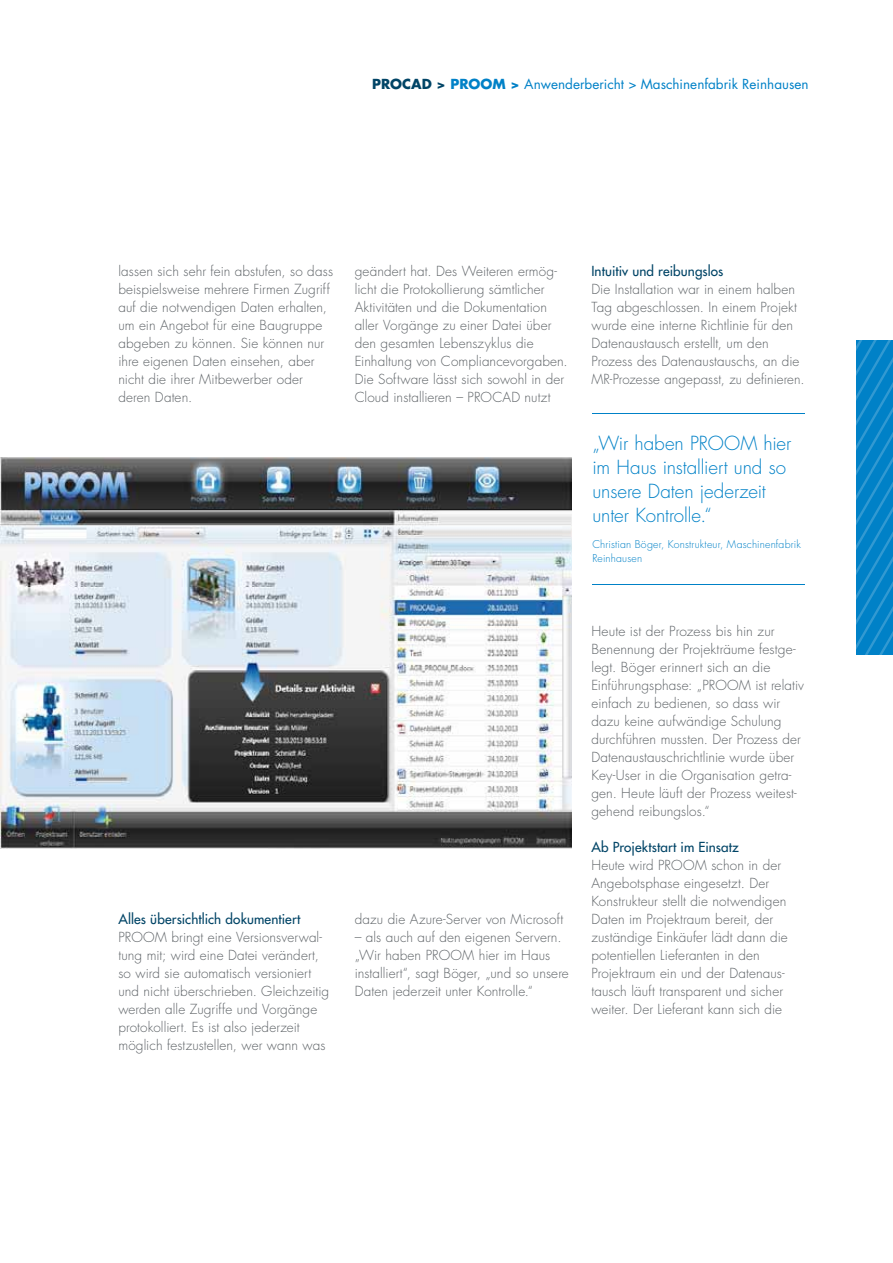
<style>
.page{position:relative;width:893px;height:1263px;background:#fff}
.page>*{position:absolute;margin:0;border:0;box-sizing:border-box;transform-origin:0 0}
.t1{font:300 18.9px/24px "Futura";letter-spacing:-.005em;color:#0081c7}
.t2{font:300 13.5px/18px "Futura";letter-spacing:.005em;color:#5c6165}
.t3{font:13.5px "Futura";letter-spacing:.005em;color:#046}
.t4{font:13.5px "Futura";color:#0081c7}
.t5{font:300 10.5px/14.1px "Futura";letter-spacing:.015em;color:#0081c7}
.s1{font-weight:700;color:#046}
.s2{font-weight:700}
</style>
<div class="page">
<svg style="left:856px;top:340px;width:37px;height:315px;background:#0985c8"></svg>
<img style="left:0;top:457px;width:571px;height:391px">
<hr style="left:592px;top:413px;width:213px;height:1px;background:#0081c7">
<hr style="left:592px;top:584px;width:213px;height:1px;background:#0081c7">
<p class="t4" style="left:372px;top:75px;width:438px"><span class="s1">PROCAD &gt;</span> <span class="s2">PROOM &gt;</span> Anwenderbericht &gt; Maschinenfabrik Reinhausen</p>
<p class="t2" style="left:118px;top:262px;width:216px">lassen sich sehr fein abstufen, so dass beispielsweise mehrere Firmen Zugriff auf die notwendigen Daten erhalten, um ein Angebot für eine Baugruppe abgeben zu können. Sie können nur ihre eigenen Daten einsehen, aber nicht die ihrer Mitbewerber oder deren Daten.</p>
<p class="t2" style="left:355px;top:262px;width:215px">geändert hat. Des Weiteren ermög&shy;licht die Protokollierung sämtlicher Aktivitäten und die Dokumentation aller Vorgänge zu einer Datei über den gesamten Lebenszyklus die Einhaltung von Compliancevorgaben.<br>Die Software lässt sich sowohl in der Cloud installieren – PROCAD nutzt</p>
<p class="t3" style="left:591px;top:262px;width:133px">Intuitiv und reibungslos</p>
<p class="t2" style="left:591px;top:280px;width:215px">Die Installation war in einem halben Tag abgeschlossen. In einem Projekt wurde eine interne Richtlinie für den Datenaustausch erstellt, um den Prozess des Datenaustauschs, an die MR-Prozesse angepasst, zu definieren.</p>
<h1 class="t1" style="left:592px;top:431px;width:200px">„Wir haben PROOM hier im Haus installiert und so unsere Daten jederzeit unter Kontrolle.“</h1>
<p class="t5" style="left:592px;top:537px;width:210px">Christian Böger, Konstrukteur, Maschinenfabrik<br>Reinhausen</p>
<p class="t3" style="left:118px;top:910px;width:184px">Alles übersichtlich dokumentiert</p>
<p class="t2" style="left:118px;top:928px;width:212px">PROOM bringt eine Versionsverwal&shy;tung mit; wird eine Datei verändert, so wird sie automatisch versioniert und nicht überschrieben. Gleichzeitig werden alle Zugriffe und Vorgänge protokolliert. Es ist also jederzeit möglich festzustellen, wer wann was</p>
<p class="t2" style="left:355px;top:910px;width:210px">dazu die Azure-Server von Microsoft</p>
<p class="t2" style="left:355px;top:928px;width:216px">– als auch auf den eigenen Servern. „Wir haben PROOM hier im Haus installiert“, sagt Böger, „und so unsere Daten jederzeit unter Kontrolle.“</p>
<p class="t2" style="left:591px;top:622px;width:214px">Heute ist der Prozess bis hin zur Benennung der Projekträume festge&shy;legt. Böger erinnert sich an die Einführungsphase: „PROOM ist relativ einfach zu bedienen, so dass wir dazu keine aufwändige Schulung durchführen mussten. Der Prozess der Datenaustauschrichtlinie wurde über Key-User in die Organisation getra&shy;gen. Heute läuft der Prozess weitest&shy;gehend reibungslos.“</p>
<p class="t3" style="left:591px;top:838px;width:149px">Ab Projektstart im Einsatz</p>
<p class="t2" style="left:591px;top:856px;width:198px">Heute wird PROOM schon in der Angebotsphase eingesetzt. Der Konstrukteur stellt die notwendigen Daten im Projektraum bereit, der zuständige Einkäufer lädt dann die potentiellen Lieferanten in den Projektraum ein und der Datenaus&shy;tausch läuft transparent und sicher weiter. Der Lieferant kann sich die</p>
</div>
